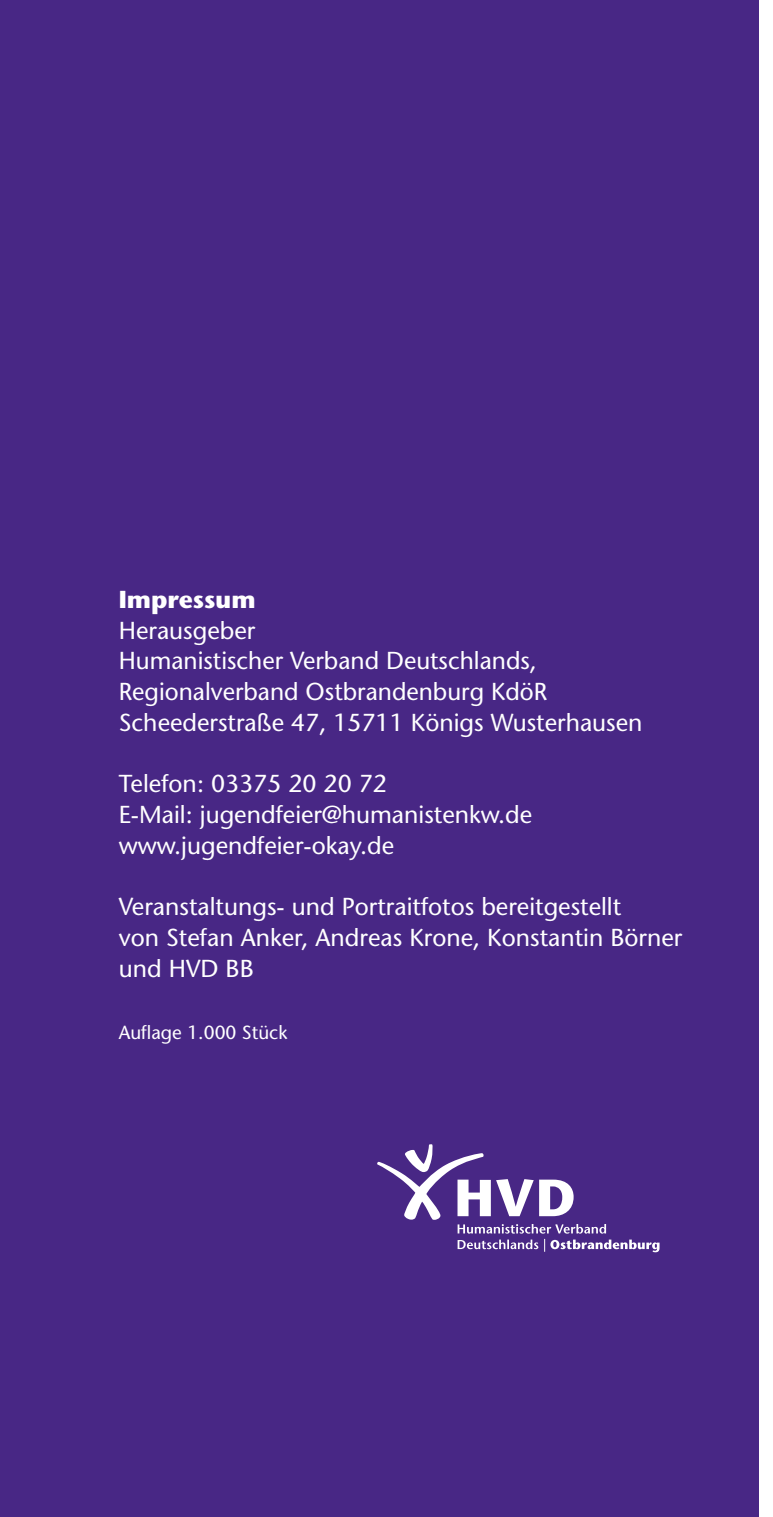
<style>
.page{position:relative;width:773px;height:1517px;background:#fff}
.page>*{position:absolute;margin:0;border:0;box-sizing:border-box;transform-origin:0 0}
.t1{font:700 52.25px "Stone Sans";color:#fff}
.t2{font:24.5px/30.8px "Stone Sans";color:#fff}
.t3{font:700 24.5px "Stone Sans";color:#fff}
.t4{font:19px "Stone Sans";color:#fff}
</style>
<div class="page">
<div style="left:0;top:0;width:758px;height:1517px;background:#482785"></div>
<svg style="left:377px;top:1144px;width:229px;height:89px"></svg>
<svg style="left:457px;top:1239px;width:202px;height:13px"></svg>
<p class="t3" style="left:119px;top:584px;width:138px">Impressum</p>
<p class="t2" style="left:119px;top:614px;width:525px">Herausgeber<br>Humanistischer Verband Deutschlands, Regionalverband Ostbrandenburg KdöR Scheederstraße 47, 15711 Königs Wusterhausen</p>
<p class="t2" style="left:119px;top:768px;width:415px">Telefon: 03375 20 20 72<br>E-Mail: jugendfeier@humanistenkw.de www.jugendfeier-okay.de</p>
<p class="t2" style="left:119px;top:891px;width:565px">Veranstaltungs- und Portraitfotos bereitgestellt<br>von Stefan Anker, Andreas Krone, Konstantin Börner und HVD BB</p>
<p class="t4" style="left:119px;top:1020px;width:170px">Auflage 1.000 Stück</p>
<h1 class="t1" style="left:454px;top:1165px;width:123px">HVD</h1>
</div>
